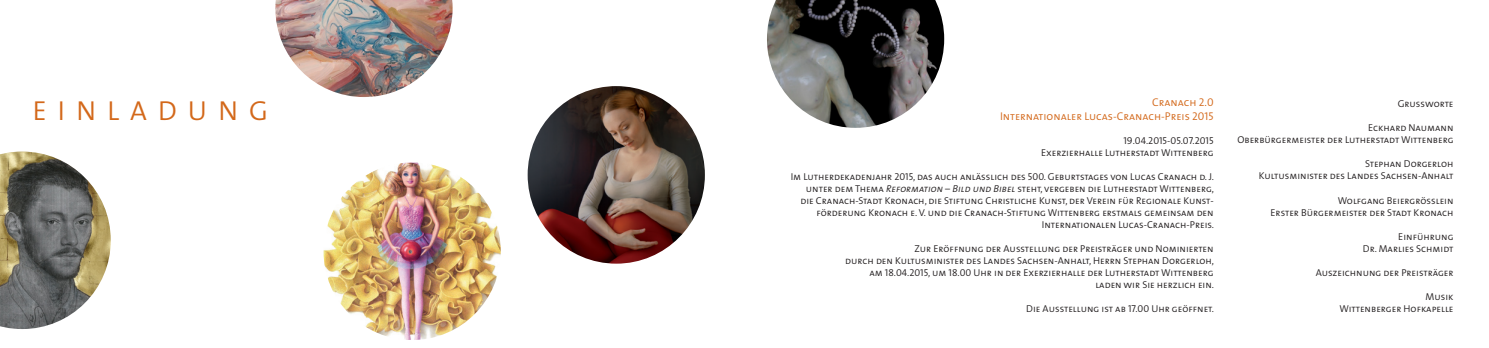
<style>
.page{position:relative;width:1489px;height:348px;background:#fff}
.page>*{position:absolute;margin:0;border:0;box-sizing:border-box;transform-origin:0 0}
.t1{font:27.5px "The Sans Semi Light Caps";letter-spacing:.4em;color:#d3681a}
.t2{font:11.25px/13.5px "The Sans Semi Light Caps";color:#d3681a;text-align:right}
.t3{font:10px/12px "The Sans Semi Light Caps";color:#231f20;text-align:right}
.s1{font-style:italic}
</style>
<div class="page">
<img style="left:767px;top:0;width:177px;height:128px">
<img style="left:527px;top:86px;width:178px;height:177px;border-radius:50%">
<img style="left:0;top:151px;width:110px;height:177px">
<img style="left:275px;top:0;width:177px;height:97px">
<img style="left:323px;top:162px;width:177px;height:177px;border-radius:50%">
<p class="t2" style="left:1000px;top:95px;width:215px">Cranach 2.0<br>Internationaler Lucas-Cranach-Preis 2015</p>
<p class="t3" style="left:1041px;top:134px;width:174px">19.04.2015-05.07.2015<br>Exerzierhalle Lutherstadt Wittenberg</p>
<p class="t3" style="left:790px;top:170px;width:425px">Im Lutherdekadenjahr 2015, das auch anlässlich des 500. Geburtstages von Lucas Cranach d. J. unter dem Thema <span class="s1">Reformation – Bild und Bibel</span> steht, vergeben die Lutherstadt Wittenberg, die Cranach-Stadt Kronach, die Stiftung Christliche Kunst, der Verein für Regionale Kunst&shy;förderung Kronach e. V. und die Cranach-Stiftung Wittenberg erstmals gemeinsam den Internationalen Lucas-Cranach-Preis.</p>
<p class="t3" style="left:845px;top:242px;width:370px">Zur Eröffnung der Ausstellung der Preisträger und Nominierten<br>durch den Kultusminister des Landes Sachsen-Anhalt, Herrn Stephan Dorgerloh, am 18.04.2015, um 18.00 Uhr in der Exerzierhalle der Lutherstadt Wittenberg laden wir Sie herzlich ein.</p>
<p class="t3" style="left:1026px;top:302px;width:189px">Die Ausstellung ist ab 17.00 Uhr geöffnet.</p>
<h1 class="t1" style="left:33px;top:87px;width:237px">EINLADUNG</h1>
<p class="t3" style="left:1397px;top:97px;width:57px">Grussworte</p>
<p class="t3" style="left:1237px;top:121px;width:218px">Eckhard Naumann<br>Oberbürgermeister der Lutherstadt Wittenberg</p>
<p class="t3" style="left:1258px;top:157px;width:196px">Stephan Dorgerloh<br>Kultusminister des Landes Sachsen-Anhalt</p>
<p class="t3" style="left:1270px;top:193px;width:184px">Wolfgang Beiergrösslein<br>Erster Bürgermeister der Stadt Kronach</p>
<p class="t3" style="left:1362px;top:229px;width:92px">Einführung<br>Dr. Marlies Schmidt</p>
<p class="t3" style="left:1315px;top:265px;width:139px">Auszeichnung der Preisträger</p>
<p class="t3" style="left:1339px;top:289px;width:116px">Musik<br>Wittenberger Hofkapelle</p>
</div>
